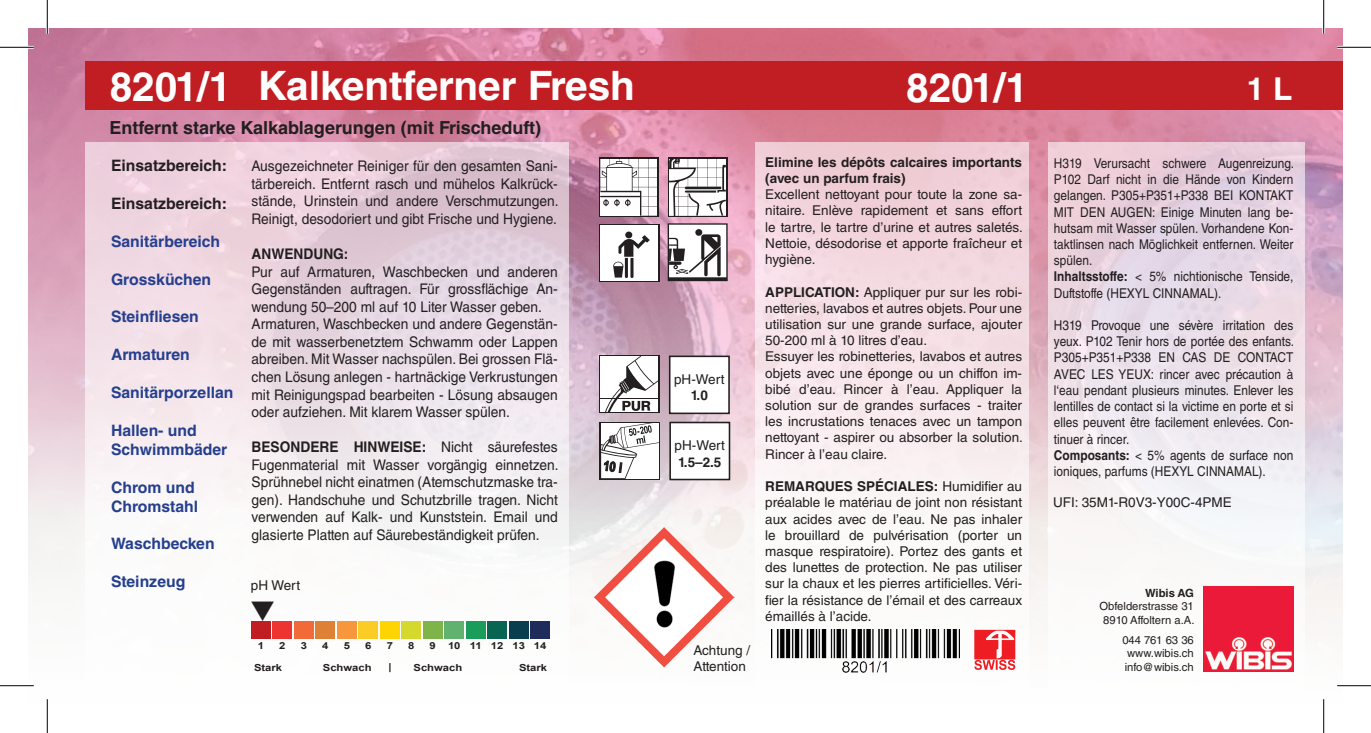
<style>
.page{position:relative;width:1371px;height:733px;background:#fff}
.page>*{position:absolute;margin:0;border:0;box-sizing:border-box;transform-origin:0 0}
.t1{font:700 40.5px "Helvetica LT Std";color:#fff}
.t2{font:700 31.5px "Helvetica LT Std";color:#fff}
.t3{font:700 18px "Helvetica LT Std";color:#231f20}
.t4{font:700 15.75px/18.9px "Helvetica LT Std";color:#253f8e}
.t5{font:700 15.75px "Helvetica LT Std";color:#231f20}
.t6{font:14.62px/17.6px "Helvetica LT Std";color:#231f20;text-align:justify;scale:.94 1}
.t7{font:700 14.62px "Helvetica LT Std";color:#231f20;scale:.94 1}
.t8{font:13.5px/16.2px "Helvetica LT Std";color:#231f20;text-align:justify}
.t9{font:13.5px/16.2px "Helvetica LT Std";color:#231f20;scale:.88 1}
.t10{font:700 13.5px/16.2px "Helvetica LT Std";color:#231f20}
.t11{font:11.25px/13.5px "Helvetica LT Std";color:#231f20;text-align:center}
.t12{font:700 11.25px "Helvetica LT Std";color:#231f20}
.t13{font:700 9.67px "Arial";color:#231f20;scale:1.16 1}
.s1{font-weight:700}
</style>
<div class="page">
<img style="left:28px;top:28px;width:1314px;height:676px">
<div style="left:86px;top:61px;width:1256px;height:49px;background:#c11e24"></div>
<svg style="left:85px;top:142px;width:484px;height:562px"></svg>
<div style="left:755px;top:142px;width:273px;height:562px;background:linear-gradient(to bottom,#f1ced7,#fdffff)"></div>
<div style="left:1047px;top:142px;width:257px;height:562px;background:linear-gradient(to bottom,#e3cbdb,#fff)"></div>
<div style="left:294px;top:621px;width:19px;height:17px;background:#f26a38"></div>
<div style="left:273px;top:621px;width:19px;height:17px;background:#ee3431"></div>
<div style="left:251px;top:621px;width:19px;height:17px;background:#c11e24"></div>
<div style="left:316px;top:621px;width:19px;height:17px;background:#de8136"></div>
<div style="left:337px;top:621px;width:19px;height:17px;background:#f7963c"></div>
<div style="left:359px;top:621px;width:19px;height:17px;background:#fbcc25"></div>
<div style="left:380px;top:621px;width:19px;height:17px;background:#fed503"></div>
<div style="left:402px;top:621px;width:19px;height:17px;background:#d5d92e"></div>
<div style="left:423px;top:621px;width:19px;height:17px;background:#7eb44a"></div>
<div style="left:444px;top:621px;width:20px;height:17px;background:#60b26e"></div>
<div style="left:466px;top:621px;width:19px;height:17px;background:#1a9d5b"></div>
<div style="left:487px;top:621px;width:19px;height:17px;background:#076552"></div>
<div style="left:509px;top:621px;width:19px;height:17px;background:#083e4e"></div>
<div style="left:530px;top:621px;width:19px;height:17px;background:#1f2b5b"></div>
<img style="left:771px;top:629px;width:188px;height:46px">
<img style="left:1203px;top:586px;width:90px;height:85px">
<svg style="left:974px;top:629px;width:41px;height:40px"></svg>
<img style="left:593px;top:526px;width:141px;height:141px">
<div style="left:668px;top:157px;width:59px;height:60px;background:#231f20"></div>
<svg style="left:669px;top:159px;width:57px;height:57px;background:#d4d3d3"></svg>
<div style="left:599px;top:157px;width:59px;height:60px;background:#231f20"></div>
<svg style="left:600px;top:159px;width:57px;height:57px;background:#e3e3e3"></svg>
<div style="left:599px;top:224px;width:60px;height:58px;background:#fff"></div>
<svg style="left:613px;top:231px;width:36px;height:47px"></svg>
<svg style="left:667px;top:223px;width:60px;height:58px"></svg>
<div style="left:599px;top:355px;width:60px;height:58px;background:#231f20"></div>
<div style="left:600px;top:356px;width:58px;height:56px;background:#fff"></div>
<hr style="left:600px;top:398px;width:58px;height:1px;background:#231f20">
<svg style="left:605px;top:356px;width:53px;height:56px"></svg>
<svg style="left:622px;top:382px;width:5px;height:8px"></svg>
<svg style="left:624px;top:381px;width:5px;height:8px"></svg>
<div style="left:669px;top:356px;width:60px;height:57px;background:#fff"></div>
<div style="left:668px;top:355px;width:61px;height:59px;border:2px solid #231f20"></div>
<svg style="left:599px;top:421px;width:60px;height:58px"></svg>
<svg style="left:600px;top:422px;width:59px;height:57px"></svg>
<div style="left:670px;top:422px;width:59px;height:57px;background:#fff"></div>
<div style="left:669px;top:421px;width:61px;height:59px;border:2px solid #231f20"></div>
<hr style="left:0;top:46px;width:34px;height:3px;background:#fff">
<hr style="left:1336px;top:46px;width:34px;height:3px;background:#fff">
<hr style="left:0;top:684px;width:34px;height:2px;background:#fff">
<hr style="left:1336px;top:684px;width:34px;height:2px;background:#fff">
<hr style="left:46px;top:0;width:3px;height:34px;background:#fff">
<hr style="left:46px;top:699px;width:3px;height:33px;background:#fff">
<hr style="left:1321px;top:0;width:3px;height:34px;background:#fff">
<hr style="left:1321px;top:699px;width:3px;height:33px;background:#fff">
<hr style="left:0;top:47px;width:34px;height:1px;background:#000">
<hr style="left:1336px;top:47px;width:34px;height:1px;background:#000">
<hr style="left:0;top:685px;width:34px;height:1px;background:#000">
<hr style="left:1336px;top:685px;width:34px;height:1px;background:#000">
<hr style="left:47px;top:0;width:1px;height:34px;background:#000">
<hr style="left:47px;top:699px;width:1px;height:33px;background:#000">
<hr style="left:1322px;top:0;width:1px;height:34px;background:#000">
<hr style="left:1322px;top:699px;width:1px;height:33px;background:#000">
<svg style="left:251px;top:601px;width:23px;height:20px"></svg>
<h1 class="t1" style="left:110px;top:61px;width:527px">8201/1 Kalkentferner Fresh</h1>
<h2 class="t2" style="left:1246px;top:70px;width:47px">1 L</h2>
<h3 class="t3" style="left:109px;top:117px;width:433px">Entfernt starke Kalkablagerungen (mit Frischeduft)</h3>
<p class="t6" style="left:251px;top:157px;width:328px">Ausgezeichneter Reiniger für den gesamten Sani&shy;tärbereich. Entfernt rasch und mühelos Kalkrück&shy;stände, Urinstein und andere Verschmutzungen.<br>Reinigt, desodoriert und gibt Frische und Hygiene.</p>
<p class="t7" style="left:251px;top:245px;width:105px">ANWENDUNG:</p>
<p class="t6" style="left:251px;top:262px;width:327px;text-align:left">Pur auf Armaturen, Waschbecken und anderen Gegenständen auftragen. Für grossflächige An&shy;wendung 50–200 ml auf 10 Liter Wasser geben.<br>Armaturen, Waschbecken und andere Gegenstän&shy;de mit wasserbenetztem Schwamm oder Lappen abreiben. Mit Wasser nachspülen. Bei grossen Flä&shy;chen Lösung anlegen - hartnäckige Verkrustungen mit Reinigungspad bearbeiten - Lösung absaugen oder aufziehen. Mit klarem Wasser spülen.</p>
<p class="t6" style="left:251px;top:438px;width:328px"><span class="s1">BESONDERE HINWEISE:</span> Nicht säurefestes Fugenmaterial mit Wasser vorgängig einnetzen.<br>Sprühnebel nicht einatmen (Atemschutzmaske tra&shy;gen). Handschuhe und Schutzbrille tragen. Nicht verwenden auf Kalk- und Kunststein. Email und glasierte Platten auf Säurebeständigkeit prüfen.</p>
<h1 class="t1" style="left:906px;top:63px;width:123px">8201/1</h1>
<p class="t10" style="left:765px;top:154px;width:258px">Elimine les dépôts calcaires importants (avec un parfum frais)</p>
<p class="t8" style="left:765px;top:186px;width:259px">Excellent nettoyant pour toute la zone sa&shy;nitaire. Enlève rapidement et sans effort le tartre, le tartre d’urine et autres saletés.<br>Nettoie, désodorise et apporte fraîcheur et hygiène.</p>
<p class="t8" style="left:765px;top:283px;width:259px;text-align:left"><span class="s1">APPLICATION:</span> Appliquer pur sur les robi&shy;netteries, lavabos et autres objets. Pour une utilisation sur une grande surface, ajouter 50-200 ml à 10 litres d’eau.<br>Essuyer les robinetteries, lavabos et autres objets avec une éponge ou un chiffon im&shy;bibé d’eau. Rincer à l’eau. Appliquer la solution sur de grandes surfaces - traiter les incrustations tenaces avec un tampon nettoyant - aspirer ou absorber la solution.<br>Rincer à l’eau claire.</p>
<p class="t8" style="left:765px;top:478px;width:258px"><span class="s1">REMARQUES SPÉCIALES:</span> Humidifier au préalable le matériau de joint non résistant aux acides avec de l’eau. Ne pas inhaler le brouillard de pulvérisation (porter un masque respiratoire). Portez des gants et des lunettes de protection. Ne pas utiliser sur la chaux et les pierres artificielles. Véri&shy;fier la résistance de l’émail et des carreaux émaillés à l’acide.</p>
<p class="t9" style="left:1053px;top:155px;width:274px">H319 Verursacht schwere Augenreizung.<br>P102 Darf nicht in die Hände von Kindern gelangen. P305+P351+P338 BEI KONTAKT MIT DEN AUGEN: Einige Minuten lang be&shy;hutsam mit Wasser spülen. Vorhandene Kon&shy;taktlinsen nach Möglichkeit entfernen. Weiter spülen.<br><span class="s1">Inhaltsstoffe:</span> &lt; 5% nichtionische Tenside, Duftstoffe (HEXYL CINNAMAL).</p>
<p class="t9" style="left:1053px;top:317px;width:274px">H319 Provoque une sévère irritation des yeux. P102 Tenir hors de portée des enfants.<br>P305+P351+P338 EN CAS DE CONTACT AVEC LES YEUX: rincer avec précaution à l‘eau pendant plusieurs minutes. Enlever les lentilles de contact si la victime en porte et si elles peuvent être facilement enlevées. Con&shy;tinuer à rincer.<br><span class="s1">Composants:</span> &lt; 5% agents de surface non ioniques, parfums (HEXYL CINNAMAL).</p>
<p class="t5" style="left:111px;top:156px;width:117px">Einsatzbereich:</p>
<p class="t5" style="left:111px;top:194px;width:117px">Einsatzbereich:</p>
<p class="t4" style="left:111px;top:231px;width:110px">Sanitärbereich</p>
<p class="t4" style="left:111px;top:269px;width:102px">Grossküchen</p>
<p class="t4" style="left:111px;top:307px;width:89px">Steinfliesen</p>
<p class="t4" style="left:111px;top:345px;width:80px">Armaturen</p>
<p class="t4" style="left:111px;top:382px;width:124px">Sanitärporzellan</p>
<p class="t4" style="left:111px;top:420px;width:118px">Hallen- und<br>Schwimmbäder</p>
<p class="t4" style="left:111px;top:477px;width:89px">Chrom und<br>Chromstahl</p>
<p class="t4" style="left:111px;top:534px;width:105px">Waschbecken</p>
<p class="t4" style="left:111px;top:571px;width:76px">Steinzeug</p>
<p class="t8" style="left:674px;top:371px;width:52px">pH-Wert</p>
<p class="t10" style="left:690px;top:387px;width:19px">1.0</p>
<p class="t8" style="left:674px;top:437px;width:52px">pH-Wert</p>
<p class="t10" style="left:678px;top:453px;width:45px">1.5–2.5</p>
<p class="t8" style="left:1052px;top:494px;width:180px">UFI: 35M1-R0V3-Y00C-4PME</p>
<p class="t8" style="left:251px;top:576px;width:51px">pH Wert</p>
<p class="t12" style="left:1144px;top:585px;width:50px">Wibis AG</p>
<p class="t11" style="left:1099px;top:599px;width:97px">Obfelderstrasse 31<br>8910 Affoltern a.A.</p>
<p class="t11" style="left:1122px;top:632px;width:73px;text-align:justify">044 761 63 36 www.wibis.ch info@wibis.ch</p>
<p class="t13" style="left:258px;top:638px;width:7px">1</p>
<p class="t13" style="left:279px;top:638px;width:7px">2</p>
<p class="t13" style="left:301px;top:638px;width:7px">3</p>
<p class="t13" style="left:322px;top:638px;width:7px">4</p>
<p class="t13" style="left:344px;top:638px;width:7px">5</p>
<p class="t13" style="left:365px;top:638px;width:7px">6</p>
<p class="t13" style="left:387px;top:638px;width:7px">7</p>
<p class="t13" style="left:408px;top:638px;width:7px">8</p>
<p class="t13" style="left:429px;top:638px;width:7px">9</p>
<p class="t13" style="left:448px;top:638px;width:86px">10 11 12 13 14</p>
<p class="t13" style="left:254px;top:660px;width:26px">Stark</p>
<p class="t13" style="left:323px;top:660px;width:44px">Schwach</p>
<p class="t13" style="left:388px;top:659px;width:4px">|</p>
<p class="t13" style="left:413px;top:660px;width:44px">Schwach</p>
<p class="t13" style="left:519px;top:660px;width:26px">Stark</p>
<p class="t8" style="left:693px;top:642px;width:58px">Achtung /<br>Attention</p>
</div>
